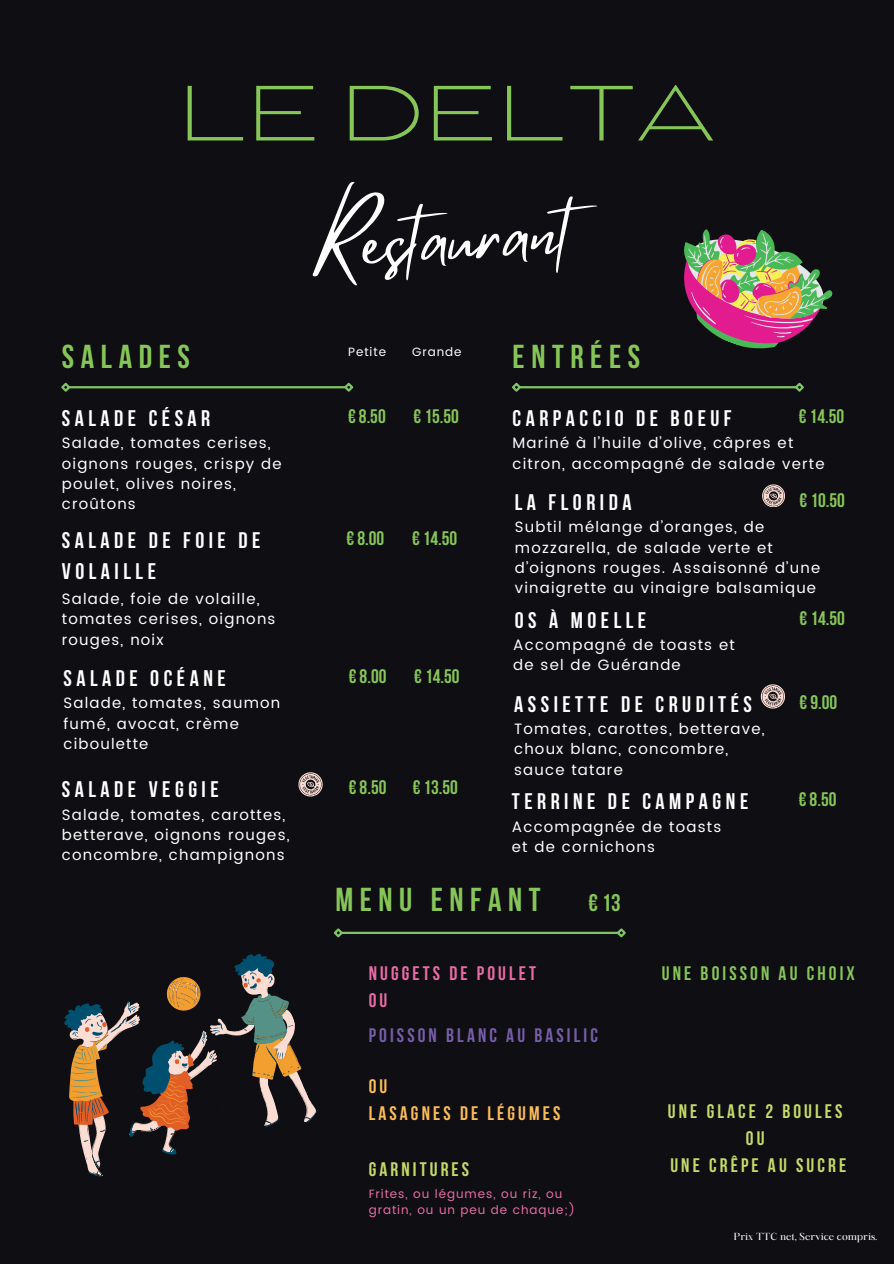
<style>
.page{position:relative;width:894px;height:1264px;background:#fff}
.page>*{position:absolute;margin:0;border:0;box-sizing:border-box;transform-origin:0 0}
.t1{font:200 expanded 78px "Balgin";color:#86c658}
.t2{font:72px "Mistrully";color:#fff}
.t3{font:700 33px "Bebas Neue";letter-spacing:.2em;color:#86c658}
.t4{font:700 24px "Bebas Neue";color:#86c658}
.t5{font:700 22.5px/30.3px "Bebas Neue";letter-spacing:.2em;color:#fff}
.t6{font:700 19.5px "Bebas Neue";color:#86c658}
.t7{font:700 19.5px/27px "Bebas Neue";letter-spacing:.16em;color:#c5db69;text-align:center}
.t8{font:700 19.5px "Bebas Neue";letter-spacing:.16em;color:#755fa9}
.t9{font:700 19.5px/27px "Bebas Neue";letter-spacing:.16em;color:#fcbc58}
.t10{font:700 19.5px "Bebas Neue";letter-spacing:.16em;color:#86c658}
.t11{font:700 19.5px/27px "Bebas Neue";letter-spacing:.16em;color:#ea6ca9}
.t12{font:15px/20.2px "Poppins";letter-spacing:.08em;color:#fff}
.t13{font:12px/16px "Poppins";letter-spacing:.08em;color:#ea6ca9}
.t14{font:12px "Poppins";letter-spacing:.08em;color:#fff}
.t15{font:9.75px "Maharlika";color:#fff}
</style>
<div class="page">
<div style="left:0;top:0;width:893px;height:1263px;background:#0f0e12"></div>
<hr style="left:68px;top:386px;width:278px;height:2px;background:#7fc567">
<svg style="left:61px;top:382px;width:11px;height:10px"></svg>
<svg style="left:342px;top:382px;width:12px;height:10px"></svg>
<hr style="left:341px;top:931px;width:277px;height:3px;background:#7fc567">
<svg style="left:334px;top:928px;width:11px;height:10px"></svg>
<svg style="left:614px;top:928px;width:12px;height:10px"></svg>
<svg style="left:64px;top:953px;width:254px;height:224px"></svg>
<svg style="left:684px;top:229px;width:148px;height:120px"></svg>
<hr style="left:519px;top:386px;width:277px;height:2px;background:#7fc567">
<svg style="left:512px;top:382px;width:11px;height:10px"></svg>
<svg style="left:792px;top:382px;width:12px;height:10px"></svg>
<svg style="left:760px;top:684px;width:24px;height:24px"></svg>
<svg style="left:762px;top:484px;width:22px;height:23px"></svg>
<svg style="left:298px;top:772px;width:24px;height:24px"></svg>
<h1 class="t1" style="left:179px;top:62px;width:537px">LE DELTA</h1>
<h2 class="t2" style="left:310px;top:199px;width:260px;rotate:-3deg">Restaurant</h2>
<h3 class="t3" style="left:62px;top:338px;width:129px">SALADES</h3>
<p class="t14" style="left:348px;top:343px;width:39px">Petite</p>
<p class="t14" style="left:412px;top:343px;width:51px">Grande</p>
<h3 class="t5" style="left:62px;top:402px;width:150px">SALADE CÉSAR</h3>
<h3 class="t6" style="left:348px;top:405px;width:39px">€ 8.50</h3>
<p class="t12" style="left:62px;top:433px;width:221px">Salade, tomates cerises, oignons rouges, crispy de poulet, olives noires, croûtons</p>
<h3 class="t5" style="left:62px;top:525px;width:200px">SALADE DE FOIE DE<br>VOLAILLE</h3>
<h3 class="t6" style="left:346px;top:527px;width:39px">€ 8.00</h3>
<p class="t12" style="left:62px;top:589px;width:215px">Salade, foie de volaille, tomates cerises, oignons rouges, noix</p>
<h3 class="t5" style="left:63px;top:662px;width:164px">SALADE OCÉANE</h3>
<h3 class="t6" style="left:349px;top:665px;width:39px">€ 8.00</h3>
<p class="t12" style="left:63px;top:693px;width:218px">Salade, tomates, saumon fumé, avocat, crème ciboulette</p>
<h3 class="t5" style="left:62px;top:774px;width:158px">SALADE VEGGIE</h3>
<h3 class="t6" style="left:349px;top:776px;width:39px">€ 8.50</h3>
<p class="t12" style="left:62px;top:805px;width:229px">Salade, tomates, carottes, betterave, oignons rouges, concombre, champignons</p>
<h3 class="t6" style="left:413px;top:405px;width:47px">€ 15.50</h3>
<h3 class="t6" style="left:412px;top:527px;width:47px">€ 14.50</h3>
<h3 class="t6" style="left:414px;top:665px;width:47px">€ 14.50</h3>
<h3 class="t6" style="left:412px;top:776px;width:47px">€ 13.50</h3>
<h3 class="t3" style="left:512px;top:338px;width:129px">ENTRÉES</h3>
<h3 class="t5" style="left:512px;top:402px;width:220px">CARPACCIO DE BOEUF</h3>
<h3 class="t6" style="left:798px;top:405px;width:47px">€ 14.50</h3>
<p class="t12" style="left:512px;top:433px;width:313px">Mariné à l’huile d’olive, câpres et citron, accompagné de salade verte</p>
<h3 class="t5" style="left:514px;top:486px;width:118px">LA FLORIDA</h3>
<h3 class="t6" style="left:799px;top:489px;width:47px">€ 10.50</h3>
<p class="t12" style="left:514px;top:517px;width:307px">Subtil mélange d’oranges, de mozzarella, de salade verte et d’oignons rouges. Assaisonné d’une vinaigrette au vinaigre balsamique</p>
<h3 class="t5" style="left:514px;top:604px;width:133px">OS À MOELLE</h3>
<p class="t12" style="left:513px;top:635px;width:223px">Accompagné de toasts et de sel de Guérande</p>
<h3 class="t5" style="left:514px;top:688px;width:239px">ASSIETTE DE CRUDITÉS</h3>
<p class="t12" style="left:514px;top:719px;width:252px">Tomates, carottes, betterave, choux blanc, concombre, sauce tatare</p>
<h3 class="t6" style="left:799px;top:607px;width:47px">€ 14.50</h3>
<h3 class="t6" style="left:799px;top:691px;width:39px">€ 9.00</h3>
<h3 class="t5" style="left:511px;top:786px;width:238px">TERRINE DE CAMPAGNE</h3>
<h3 class="t6" style="left:798px;top:788px;width:39px">€ 8.50</h3>
<p class="t12" style="left:511px;top:816px;width:211px">Accompagnée de toasts et de cornichons</p>
<h3 class="t3" style="left:335px;top:881px;width:207px">MENU ENFANT</h3>
<h3 class="t4" style="left:588px;top:889px;width:34px">€ 13</h3>
<h3 class="t11" style="left:368px;top:959px;width:169px">NUGGETS DE POULET<br>OU</h3>
<h3 class="t8" style="left:368px;top:1024px;width:230px">POISSON BLANC AU BASILIC</h3>
<h3 class="t9" style="left:368px;top:1071px;width:193px">OU<br>LASAGNES DE LÉGUMES</h3>
<h3 class="t7" style="left:368px;top:1155px;width:102px">GARNITURES</h3>
<p class="t13" style="left:368px;top:1185px;width:208px">Frites, ou légumes, ou riz, ou gratin, ou un peu de chaque;)</p>
<h3 class="t10" style="left:661px;top:962px;width:194px">UNE BOISSON AU CHOIX</h3>
<h3 class="t7" style="left:667px;top:1097px;width:180px">UNE GLACE 2 BOULES<br>OU<br>UNE CRÊPE AU SUCRE</h3>
<p class="t15" style="left:733px;top:1229px;width:145px">Prix TTC net, Service compris.</p>
</div>
